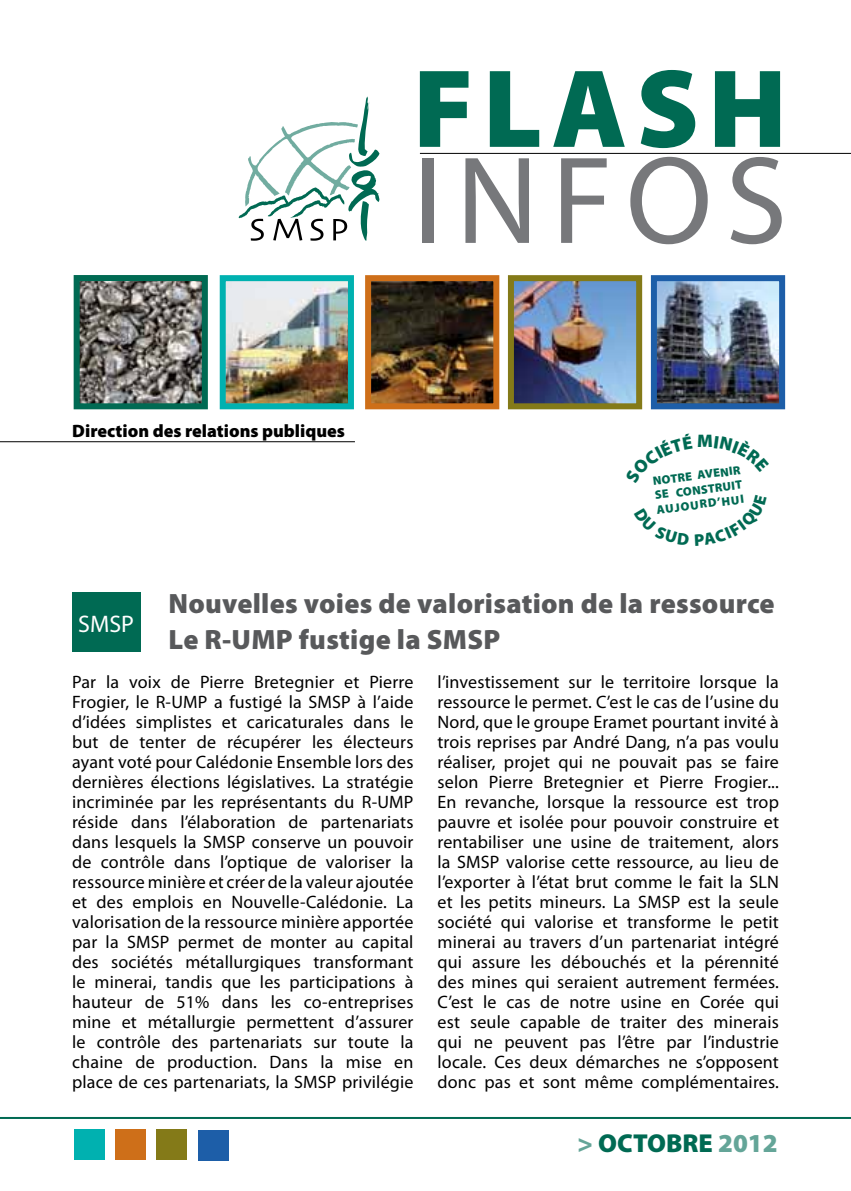
<style>
.page{position:relative;width:851px;height:1191px;background:#fff}
.page>*{position:absolute;margin:0;border:0;box-sizing:border-box;transform-origin:0 0}
.t1{font:125.4px "Myriad Pro";letter-spacing:.105em;color:#77787b}
.t2{font:900 112.2px "Myriad Pro";letter-spacing:.08em;color:#006a53}
.t3{font:900 28px/36px "Myriad Pro";letter-spacing:.01em;color:#58595b}
.t4{font:900 26px "Myriad Pro";color:#64a598}
.t5{font:900 26px "Myriad Pro";color:#006a53}
.t6{font:24px "Myriad Pro";color:#fff}
.t7{font:900 18.2px "Myriad Pro";color:#006a53}
.t8{font:18px/20px "Myriad Pro";letter-spacing:.01em;color:#000;text-align:justify}
.t9{font:900 18px "Myriad Pro";color:#000}
.t10{font:900 12.2px/14.6px "Myriad Pro";color:#006a53;text-align:justify}
.s1{color:#64a598}
.s2{color:#006a53}
</style>
<div class="page">
<svg style="left:238px;top:97px;width:141px;height:144px"></svg>
<hr style="left:0;top:1117px;width:850px;height:2px;background:#006a53">
<hr style="left:420px;top:153px;width:430px;height:1px;background:#000">
<hr style="left:0;top:441px;width:355px;height:1px;background:#000">
<img style="left:81px;top:282px;width:120px;height:120px">
<div style="left:74px;top:275px;width:134px;height:134px;border:6px solid #006a53"></div>
<img style="left:657px;top:282px;width:121px;height:120px">
<div style="left:650px;top:275px;width:135px;height:134px;border:6px solid #1d5ea8"></div>
<img style="left:372px;top:282px;width:120px;height:120px">
<div style="left:365px;top:275px;width:134px;height:134px;border:6px solid #ce6f19"></div>
<img style="left:515px;top:282px;width:120px;height:120px">
<div style="left:508px;top:275px;width:134px;height:134px;border:6px solid #847a18"></div>
<img style="left:227px;top:282px;width:120px;height:120px">
<div style="left:220px;top:275px;width:134px;height:134px;border:6px solid #00b1b0"></div>
<div style="left:74px;top:1129px;width:30px;height:30px;background:#00b1b0"></div>
<div style="left:115px;top:1129px;width:31px;height:30px;background:#ce6f19"></div>
<div style="left:156px;top:1129px;width:31px;height:30px;background:#847a18"></div>
<div style="left:198px;top:1130px;width:31px;height:30px;background:#1d5ea8"></div>
<div style="left:72px;top:592px;width:68px;height:60px;background:#006a53"></div>
<p class="t9" style="left:72px;top:418px;width:274px">Direction des relations publiques</p>
<h2 class="t2" style="left:413px;top:34px;width:375px">FLASH</h2>
<h1 class="t1" style="left:413px;top:123px;width:376px">INFOS</h1>
<p class="t7" style="left:697px;top:429px;width:17px">M</p>
<p class="t10" style="left:652px;top:473px;width:89px;rotate:-7deg">Notre avenir se cons truit aujourd’hui</p>
<h3 class="t6" style="left:78px;top:609px;width:57px">SMSP</h3>
<h3 class="t3" style="left:168px;top:585px;width:607px">Nouvelles voies de valorisation de la ressource<br>Le R-UMP fustige la SMSP</h3>
<p class="t8" style="left:72px;top:672px;width:343px">Par la voix de Pierre Bretegnier et Pierre Frogier, le R-UMP a fustigé la SMSP à l’aide d’idées simplistes et caricaturales dans le but de tenter de récupérer les électeurs ayant voté pour Calédonie Ensemble lors des dernières élections législatives. La stratégie incriminée par les représentants du R-UMP réside dans l’élaboration de partenariats dans lesquels la SMSP conserve un pouvoir de contrôle dans l’optique de valoriser la ressource minière et créer de la valeur ajoutée et des emplois en Nouvelle-Calédonie. La valorisation de la ressource minière apportée par la SMSP permet de monter au capital des sociétés métallurgiques transformant le minerai, tandis que les participations à hauteur de 51% dans les co-entreprises mine et métallurgie permettent d’assurer le contrôle des partenariats sur toute la chaine de production. Dans la mise en place de ces partenariats, la SMSP privilégie</p>
<p class="t8" style="left:437px;top:672px;width:343px">l’investissement sur le territoire lorsque la ressource le permet. C’est le cas de l’usine du Nord, que le groupe Eramet pourtant invité à trois reprises par André Dang, n’a pas voulu réaliser, projet qui ne pouvait pas se faire selon Pierre Bretegnier et Pierre Frogier...<br>En revanche, lorsque la ressource est trop pauvre et isolée pour pouvoir construire et rentabiliser une usine de traitement, alors la SMSP valorise cette ressource, au lieu de l’exporter à l’état brut comme le fait la SLN et les petits mineurs. La SMSP est la seule société qui valorise et transforme le petit minerai au travers d’un partenariat intégré qui assure les débouchés et la pérennité des mines qui seraient autrement fermées.<br>C’est le cas de notre usine en Corée qui est seule capable de traiter des minerais qui ne peuvent pas l’être par l’industrie locale. Ces deux démarches ne s’opposent donc pas et sont même complémentaires.</p>
<h3 class="t5" style="left:577px;top:1126px;width:39px"><span class="s1">&gt;</span>OCTO</h3>
<h3 class="t4" style="left:666px;top:1126px;width:113px"><span class="s2">BRE</span> 2012</h3>
</div>
